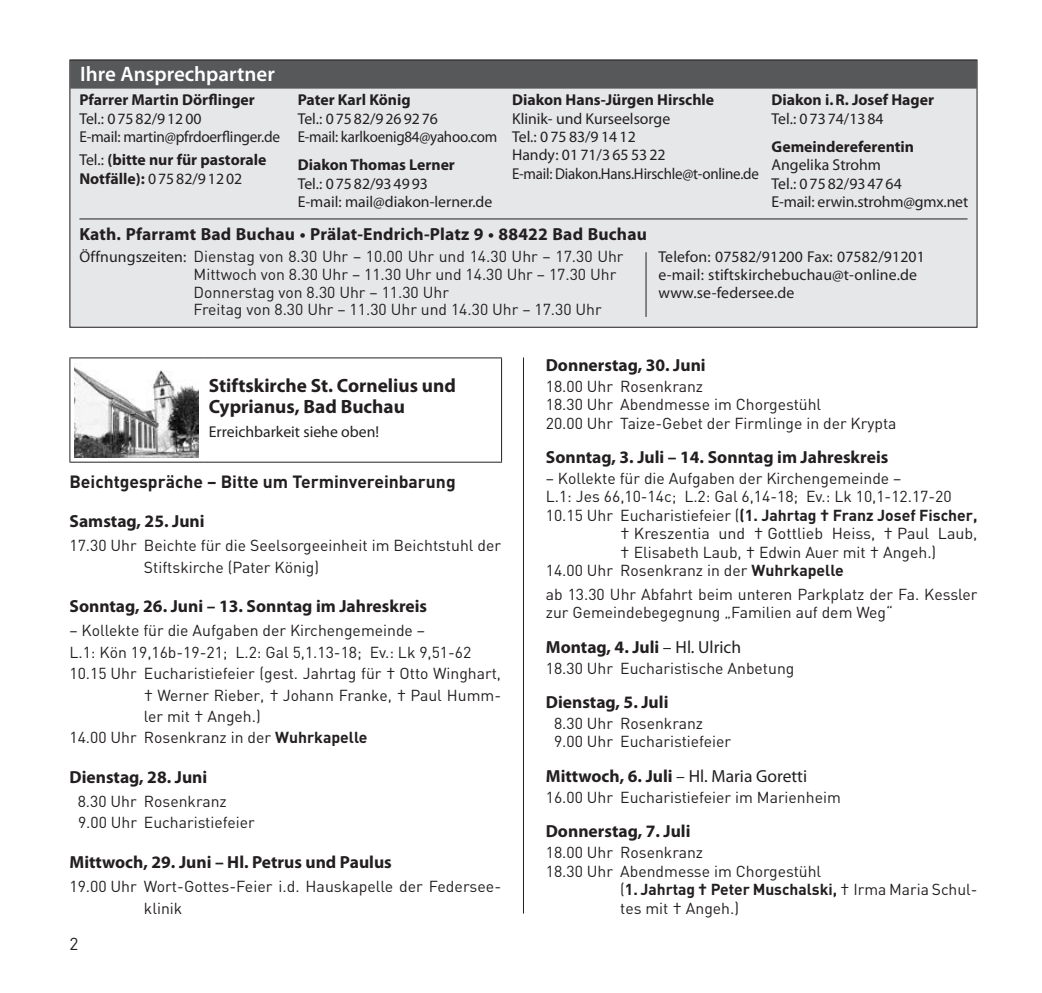
<style>
.page{position:relative;width:1042px;height:993px;background:#fff}
.page>*{position:absolute;margin:0;border:0;box-sizing:border-box;transform-origin:0 0}
.t1{font:600 21px "Myriad Pro";color:#fff}
.t2{font:700 19.25px/21px "Myriad Pro";color:#231f20}
.t3{font:700 17.5px "Myriad Pro";color:#231f20}
.t4{font:700 17.5px "DIN";color:#231f20}
.t5{font:17.5px "Myriad Pro";color:#231f20}
.t6{font:17.15px "DIN";color:#231f20}
.t7{font:15.75px/18.6px "DIN";color:#231f20}
.t8{font:15.75px/18.4px "Myriad Pro";color:#231f20}
.t9{font:700 15.75px/18.4px "Myriad Pro";color:#231f20}
.t10{font:700 15.75px "DIN";color:#231f20}
.s1{font-weight:400}
.s2{font-family:"Myriad Pro"}
.s3{font-weight:700}
</style>
<div class="page">
<hr style="left:523px;top:357px;width:1px;height:556px;background:#231f20">
<hr style="left:69px;top:357px;width:135px;height:1px;background:#231f20">
<hr style="left:69px;top:358px;width:1px;height:103px;background:#231f20">
<hr style="left:204px;top:357px;width:298px;height:1px;background:#231f20">
<hr style="left:501px;top:358px;width:1px;height:103px;background:#231f20">
<hr style="left:69px;top:461px;width:135px;height:1px;background:#231f20">
<hr style="left:204px;top:461px;width:298px;height:1px;background:#231f20">
<img style="left:75px;top:367px;width:124px;height:90px">
<div style="left:70px;top:60px;width:907px;height:267px;background:#e6e7e9"></div>
<div style="left:70px;top:60px;width:906px;height:29px;background:#57585a"></div>
<hr style="left:79px;top:218px;width:888px;height:1px;background:#231f20">
<hr style="left:645px;top:252px;width:1px;height:65px;background:#231f20">
<h1 class="t1" style="left:80px;top:61px;width:196px">Ihre Ansprechpartner</h1>
<p class="t9" style="left:79px;top:90px;width:177px">Pfarrer Martin Dörflinger</p>
<p class="t8" style="left:79px;top:109px;width:202px">Tel.: 07582/91200<br>E-mail: martin@pfrdoerflinger.de</p>
<p class="t9" style="left:79px;top:150px;width:189px"><span class="s1">Tel.:</span> (bitte nur für pastorale<br>Notfälle): <span class="s1">07582/91202</span></p>
<p class="t9" style="left:298px;top:90px;width:114px">Pater Karl König</p>
<p class="t8" style="left:298px;top:109px;width:201px">Tel.: 07582/9269276<br>E-mail: karlkoenig84@yahoo.com</p>
<p class="t9" style="left:298px;top:155px;width:159px">Diakon Thomas Lerner</p>
<p class="t8" style="left:298px;top:174px;width:196px">Tel.: 07582/934993<br>E-mail: mail@diakon-lerner.de</p>
<p class="t9" style="left:512px;top:90px;width:204px">Diakon Hans-Jürgen Hirschle</p>
<p class="t8" style="left:512px;top:109px;width:248px">Klinik- und Kurseelsorge<br>Tel.: 0 75 83/9 14 12<br>Handy: 01 71/3 65 53 22<br>E-mail: Diakon.Hans.Hirschle@t-online.de</p>
<p class="t9" style="left:771px;top:90px;width:164px">Diakon i.R. Josef Hager</p>
<p class="t8" style="left:771px;top:109px;width:114px">Tel.: 07374/1384</p>
<p class="t9" style="left:771px;top:137px;width:144px">Gemeindereferentin</p>
<p class="t8" style="left:771px;top:155px;width:198px">Angelika Strohm<br>Tel.: 07582/934764<br>E-mail: erwin.strohm@gmx.net</p>
<p class="t3" style="left:79px;top:222px;width:569px">Kath. Pfarramt Bad Buchau • Prälat-Endrich-Platz 9 • 88422 Bad Buchau</p>
<p class="t7" style="left:193px;top:247px;width:431px;line-height:17.7px;text-indent:-114px"><span class="s2">Öffnungszeiten:</span> Dienstag von 8.30 Uhr – 10.00 Uhr und 14.30 Uhr – 17.30 Uhr Mittwoch von 8.30 Uhr – 11.30 Uhr und 14.30 Uhr – 17.30 Uhr Donnerstag von 8.30 Uhr – 11.30 Uhr<br>Freitag von 8.30 Uhr – 11.30 Uhr und 14.30 Uhr – 17.30 Uhr</p>
<p class="t3" style="left:546px;top:353px;width:161px">Donnerstag, 30. Juni</p>
<p class="t7" style="left:546px;top:376px;width:352px">18.00 Uhr Rosenkranz<br>18.30 Uhr Abendmesse im Chorgestühl<br>20.00 Uhr Taize-Gebet der Firmlinge in der Krypta</p>
<p class="t3" style="left:546px;top:445px;width:344px">Sonntag, 3. Juli – 14. Sonntag im Jahreskreis</p>
<p class="t7" style="left:546px;top:468px;width:357px">– Kollekte für die Aufgaben der Kirchengemeinde –</p>
<p class="t7" style="left:546px;top:487px;width:407px">L.1: Jes 66,10-14c; L.2: Gal 6,14-18; Ev.: Lk 10,1-12.17-20</p>
<p class="t10" style="left:546px;top:504px;width:433px"><span class="s1">10.15 Uhr Eucharistiefeier (</span>(1. Jahrtag † Franz Josef Fischer,</p>
<p class="t7" style="left:620px;top:524px;width:359px">† Kreszentia und † Gottlieb Heiss, † Paul Laub,</p>
<p class="t7" style="left:620px;top:542px;width:318px">† Elisabeth Laub, † Edwin Auer mit † Angeh.)</p>
<p class="t7" style="left:546px;top:561px;width:299px">14.00 Uhr Rosenkranz in der <span class="s3">Wuhrkapelle</span></p>
<p class="t7" style="left:546px;top:584px;width:433px">ab 13.30 Uhr Abfahrt beim unteren Parkplatz der Fa. Kessler zur Gemeindebegegnung „Familien auf dem Weg“</p>
<p class="t3" style="left:546px;top:635px;width:197px">Montag, 4. Juli <span class="s1">– Hl. Ulrich</span></p>
<p class="t7" style="left:546px;top:658px;width:250px">18.30 Uhr Eucharistische Anbetung</p>
<p class="t3" style="left:546px;top:690px;width:124px">Dienstag, 5. Juli</p>
<p class="t7" style="left:554px;top:713px;width:179px">8.30 Uhr Rosenkranz<br>9.00 Uhr Eucharistiefeier</p>
<p class="t5" style="left:546px;top:764px;width:263px"><span class="s3">Mittwoch, 6. Juli</span> – Hl. Maria Goretti</p>
<p class="t7" style="left:546px;top:787px;width:296px">16.00 Uhr Eucharistiefeier im Marienheim</p>
<p class="t3" style="left:546px;top:819px;width:146px">Donnerstag, 7. Juli</p>
<p class="t7" style="left:546px;top:842px;width:159px">18.00 Uhr Rosenkranz</p>
<p class="t7" style="left:546px;top:861px;width:277px">18.30 Uhr Abendmesse im Chorgestühl</p>
<p class="t10" style="left:620px;top:878px;width:359px"><span class="s1">(</span>1. Jahrtag † Peter Muschalski, <span class="s1">† Irma Maria Schul-</span></p>
<p class="t7" style="left:620px;top:898px;width:120px">tes mit † Angeh.)</p>
<p class="t8" style="left:658px;top:248px;width:268px;line-height:17.7px">Telefon: 07582/91200 Fax: 07582/91201 e-mail: stiftskirchebuchau@t-online.de www.se-federsee.de</p>
<p class="t2" style="left:209px;top:374px;width:249px">Stiftskirche St. Cornelius und<br>Cyprianus, Bad Buchau</p>
<p class="t8" style="left:209px;top:422px;width:172px">Erreichbarkeit siehe oben!</p>
<p class="t4" style="left:69px;top:469px;width:388px">Beichtgespräche – Bitte um Terminvereinbarung</p>
<p class="t3" style="left:69px;top:509px;width:137px">Samstag, 25. Juni</p>
<p class="t7" style="left:144px;top:534px;width:359px;line-height:21.3px;text-indent:-74px">17.30 Uhr Beichte für die Seelsorgeeinheit im Beichtstuhl der<br>Stiftskirche (Pater König)</p>
<p class="t3" style="left:69px;top:594px;width:359px">Sonntag, 26. Juni – 13. Sonntag im Jahreskreis</p>
<p class="t7" style="left:69px;top:620px;width:357px">– Kollekte für die Aufgaben der Kirchengemeinde –</p>
<p class="t7" style="left:69px;top:642px;width:403px">L.1: Kön 19,16b-19-21; L.2: Gal 5,1.13-18; Ev.: Lk 9,51-62</p>
<p class="t7" style="left:69px;top:663px;width:433px">10.15 Uhr Eucharistiefeier (gest. Jahrtag für † Otto Winghart,</p>
<p class="t7" style="left:144px;top:685px;width:359px">† Werner Rieber, † Johann Franke, † Paul Humm-</p>
<p class="t7" style="left:144px;top:706px;width:118px">ler mit † Angeh.)</p>
<p class="t7" style="left:69px;top:727px;width:299px">14.00 Uhr Rosenkranz in der <span class="s3">Wuhrkapelle</span></p>
<p class="t3" style="left:69px;top:765px;width:139px">Dienstag, 28. Juni</p>
<p class="t7" style="left:78px;top:790px;width:179px;line-height:21.3px">8.30 Uhr Rosenkranz<br>9.00 Uhr Eucharistiefeier</p>
<p class="t3" style="left:69px;top:850px;width:324px">Mittwoch, 29. Juni – Hl. Petrus und Paulus</p>
<p class="t7" style="left:144px;top:875px;width:359px;line-height:21.3px;text-indent:-74px">19.00 Uhr Wort-Gottes-Feier i.d. Hauskapelle der Federsee&shy;klinik</p>
<p class="t6" style="left:69px;top:932px;width:10px">2</p>
</div>
